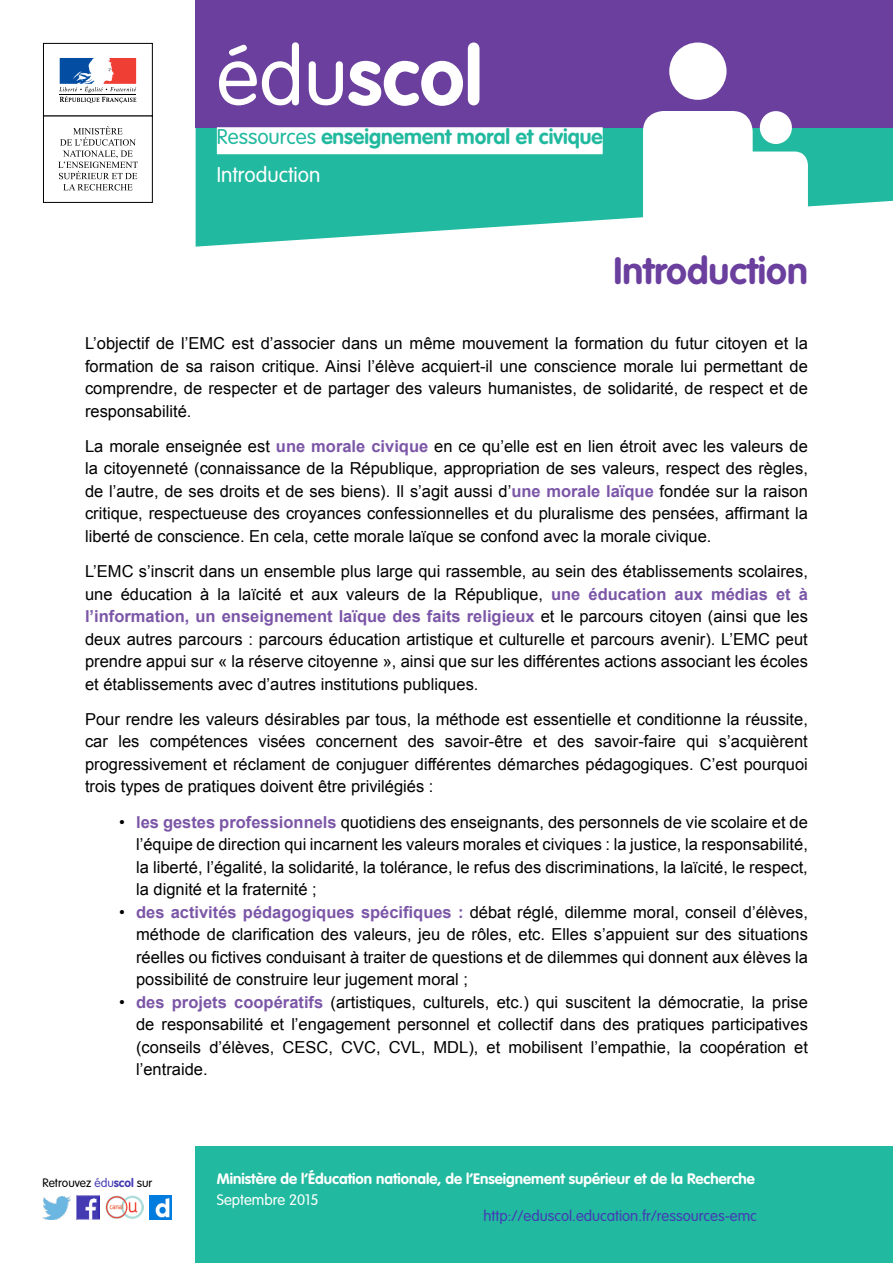
<style>
.page{position:relative;width:893px;height:1263px;background:#fff}
.page>*{position:absolute;margin:0;border:0;box-sizing:border-box;transform-origin:0 0}
.t1{font:700 81px "VAG Rounded Std";color:#fff}
.t2{font:700 37.5px "VAG Rounded Std";color:#6a3f9d}
.t3{font:700 21px/38.5px "VAG Rounded Std";color:#21b99f}
.t4{font:16.5px/22.5px "Arial";color:#000;text-align:justify}
.t5{font:700 15px "VAG Rounded Std";color:#fff}
.t6{font:300 15px "VAG Rounded Std";color:#443bb4}
.t7{font:300 15px "VAG Rounded Std";color:#fff}
.t8{font:300 12px "VAG Rounded Std";color:#000}
.s1{font-weight:300}
.s2{font-weight:300;color:#fff}
.s3{font-weight:700;color:#7b56a7}
.s4{color:#443bb4}
.s5{font-weight:700;color:#443bb4}
</style>
<div class="page">
<svg style="left:196px;top:128px;width:697px;height:119px;fill:#21b99f"></svg>
<div style="left:43px;top:43px;width:110px;height:73px;border:1px solid #000"></div>
<svg style="left:59px;top:58px;width:77px;height:45px"></svg>
<hr style="left:60px;top:94px;width:76px;height:1px;background:#000">
<div style="left:43px;top:116px;width:110px;height:87px;border:1px solid #000"></div>
<svg style="left:58px;top:126px;width:80px;height:64px"></svg>
<div style="left:196px;top:0;width:697px;height:128px;background:#6a3f9d"></div>
<div style="left:217px;top:127px;width:386px;height:27px;background:#fff"></div>
<div style="left:760px;top:111px;width:32px;height:33px;background:#fff;border-radius:50%"></div>
<div style="left:643px;top:111px;width:110px;height:144px;background:#fff;border-radius:20px"></div>
<div style="left:725px;top:152px;width:83px;height:103px;background:#fff;border-radius:14px"></div>
<div style="left:669px;top:43px;width:58px;height:57px;background:#fff;border-radius:50%"></div>
<div style="left:196px;top:1146px;width:697px;height:117px;background:#21b99f"></div>
<img style="left:76px;top:1196px;width:24px;height:23px">
<img style="left:43px;top:1197px;width:27px;height:22px">
<img style="left:149px;top:1196px;width:23px;height:23px">
<img style="left:105px;top:1196px;width:38px;height:22px">
<h1 class="t1" style="left:217px;top:29px;width:267px"><span class="s1">édu</span>scol</h1>
<p class="t3" style="left:217px;top:118px;width:387px"><span class="s1">Ressources</span> enseignement moral et civique<br><span class="s2">Introduction</span></p>
<h2 class="t2" style="left:613px;top:249px;width:196px">Introduction</h2>
<p class="t4" style="left:85px;top:332px;width:724px">L’objectif de l’EMC est d’associer dans un même mouvement la formation du futur citoyen et la formation de sa raison critique. Ainsi l’élève acquiert-il une conscience morale lui permettant de comprendre, de respecter et de partager des valeurs humanistes, de solidarité, de respect et de responsabilité.</p>
<p class="t4" style="left:85px;top:435px;width:724px">La morale enseignée est <span class="s3">une morale civique</span> en ce qu’elle est en lien étroit avec les valeurs de la citoyenneté (connaissance de la République, appropriation de ses valeurs, respect des règles, de l’autre, de ses droits et de ses biens). Il s’agit aussi d’<span class="s3">une morale laïque</span> fondée sur la raison critique, respectueuse des croyances confessionnelles et du pluralisme des pensées, affirmant la liberté de conscience. En cela, cette morale laïque se confond avec la morale civique.</p>
<p class="t4" style="left:85px;top:560px;width:724px">L’EMC s’inscrit dans un ensemble plus large qui rassemble, au sein des établissements scolaires, une éducation à la laïcité et aux valeurs de la République, <span class="s3">une éducation aux médias et à l’information, un enseignement laïque des faits religieux</span> et le parcours citoyen (ainsi que les deux autres parcours : parcours éducation artistique et culturelle et parcours avenir). L’EMC peut prendre appui sur « la réserve citoyenne », ainsi que sur les différentes actions associant les écoles et établissements avec d’autres institutions publiques.</p>
<p class="t4" style="left:85px;top:708px;width:724px">Pour rendre les valeurs désirables par tous, la méthode est essentielle et conditionne la réussite, car les compétences visées concernent des savoir-être et des savoir-faire qui s’acquièrent progressivement et réclament de conjuguer différentes démarches pédagogiques. C’est pourquoi trois types de pratiques doivent être privilégiés :</p>
<p class="t4" style="left:136px;top:811px;width:673px;text-indent:-17px">• <span class="s3">les gestes professionnels</span> quotidiens des enseignants, des personnels de vie scolaire et de l’équipe de direction qui incarnent les valeurs morales et civiques : la justice, la responsabilité, la liberté, l’égalité, la solidarité, la tolérance, le refus des discriminations, la laïcité, le respect, la dignité et la fraternité ;</p>
<p class="t4" style="left:136px;top:901px;width:673px;text-indent:-17px">• <span class="s3">des activités pédagogiques spécifiques :</span> débat réglé, dilemme moral, conseil d’élèves, méthode de clarification des valeurs, jeu de rôles, etc. Elles s’appuient sur des situations réelles ou fictives conduisant à traiter de questions et de dilemmes qui donnent aux élèves la possibilité de construire leur jugement moral ;</p>
<p class="t4" style="left:136px;top:991px;width:673px;text-indent:-17px">• <span class="s3">des projets coopératifs</span> (artistiques, culturels, etc.) qui suscitent la démocratie, la prise de responsabilité et l’engagement personnel et collectif dans des pratiques participatives (conseils d’élèves, CESC, CVC, CVL, MDL), et mobilisent l’empathie, la coopération et l’entraide.</p>
<p class="t8" style="left:43px;top:1176px;width:111px">Retrouvez <span class="s4">édu</span><span class="s5">scol</span> sur</p>
<p class="t5" style="left:217px;top:1170px;width:540px">Ministère de l’Éducation nationale, de l’Enseignement supérieur et de la Recherche</p>
<p class="t7" style="left:217px;top:1191px;width:103px">Septembre 2015</p>
<p class="t6" style="left:483px;top:1207px;width:275px">http://eduscol.education.fr/ressources-emc</p>
</div>
